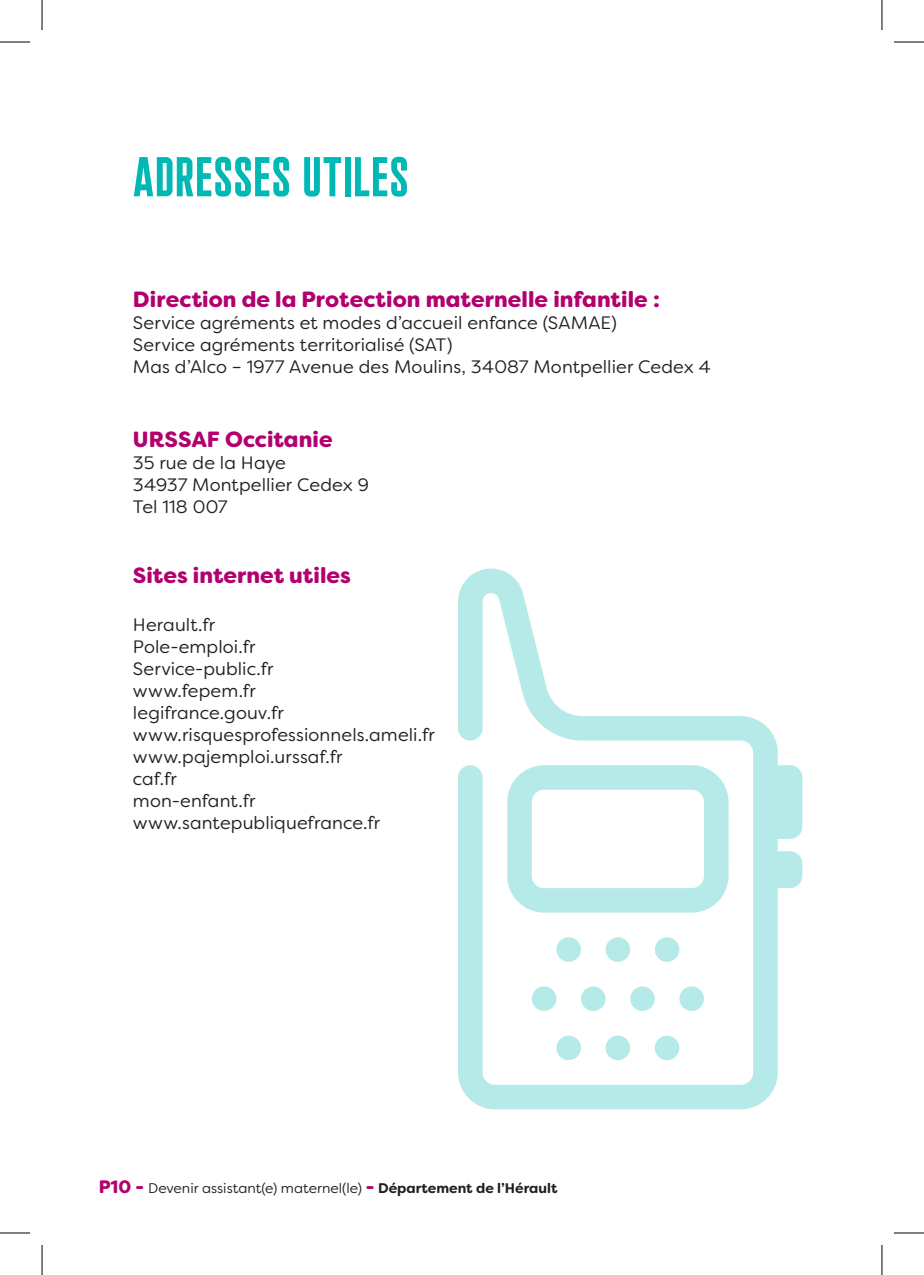
<style>
.page{position:relative;width:924px;height:1275px;background:#fff}
.page>*{position:absolute;margin:0;border:0;box-sizing:border-box;transform-origin:0 0}
.t1{font:700 56px "Plaak 42 Extracondensed";letter-spacing:.01em;color:#00b8b4}
.t2{font:900 22px "Filson Soft";letter-spacing:.005em;color:#b2016f}
.t3{font:18px/22px "Filson Soft";letter-spacing:.005em;color:#231f20}
.t4{font:14px "Filson Soft";color:#231f20}
.s1{font-weight:900;font-size:18px;color:#b2016f}
.s2{font-weight:700}
</style>
<div class="page">
<svg style="left:458px;top:568px;width:344px;height:541px"></svg>
<hr style="left:0;top:42px;width:30px;height:1px;background:#000">
<hr style="left:893px;top:42px;width:30px;height:1px;background:#000">
<hr style="left:0;top:1232px;width:30px;height:1px;background:#000">
<hr style="left:893px;top:1232px;width:30px;height:1px;background:#000">
<hr style="left:42px;top:0;width:1px;height:30px;background:#000">
<hr style="left:42px;top:1245px;width:1px;height:30px;background:#000">
<hr style="left:881px;top:0;width:1px;height:30px;background:#000">
<hr style="left:881px;top:1245px;width:1px;height:30px;background:#000">
<h1 class="t1" style="left:133px;top:151px;width:277px">ADRESSES UTILES</h1>
<p class="t2" style="left:133px;top:285px;width:528px">Direction de la Protection maternelle infantile :</p>
<p class="t3" style="left:133px;top:311px;width:579px">Service agréments et modes d’accueil enfance (SAMAE)<br>Service agréments territorialisé (SAT)<br>Mas d’Alco – 1977 Avenue des Moulins, 34087 Montpellier Cedex 4</p>
<p class="t2" style="left:133px;top:425px;width:201px">URSSAF Occitanie</p>
<p class="t3" style="left:133px;top:451px;width:237px">35 rue de la Haye<br>34937 Montpellier Cedex 9<br>Tel 118 007</p>
<p class="t2" style="left:133px;top:561px;width:219px">Sites internet utiles</p>
<p class="t3" style="left:133px;top:613px;width:303px">Herault.fr<br>Pole-emploi.fr<br>Service-public.fr<br>www.fepem.fr<br>legifrance.gouv.fr www.risquesprofessionnels.ameli.fr www.pajemploi.urssaf.fr<br>caf.fr<br>mon-enfant.fr www.santepubliquefrance.fr</p>
<p class="t4" style="left:99px;top:1179px;width:460px"><span class="s1">P10 -</span> Devenir assistant(e) maternel(le) <span class="s1">-</span> <span class="s2">Département de l’Hérault</span></p>
</div>
